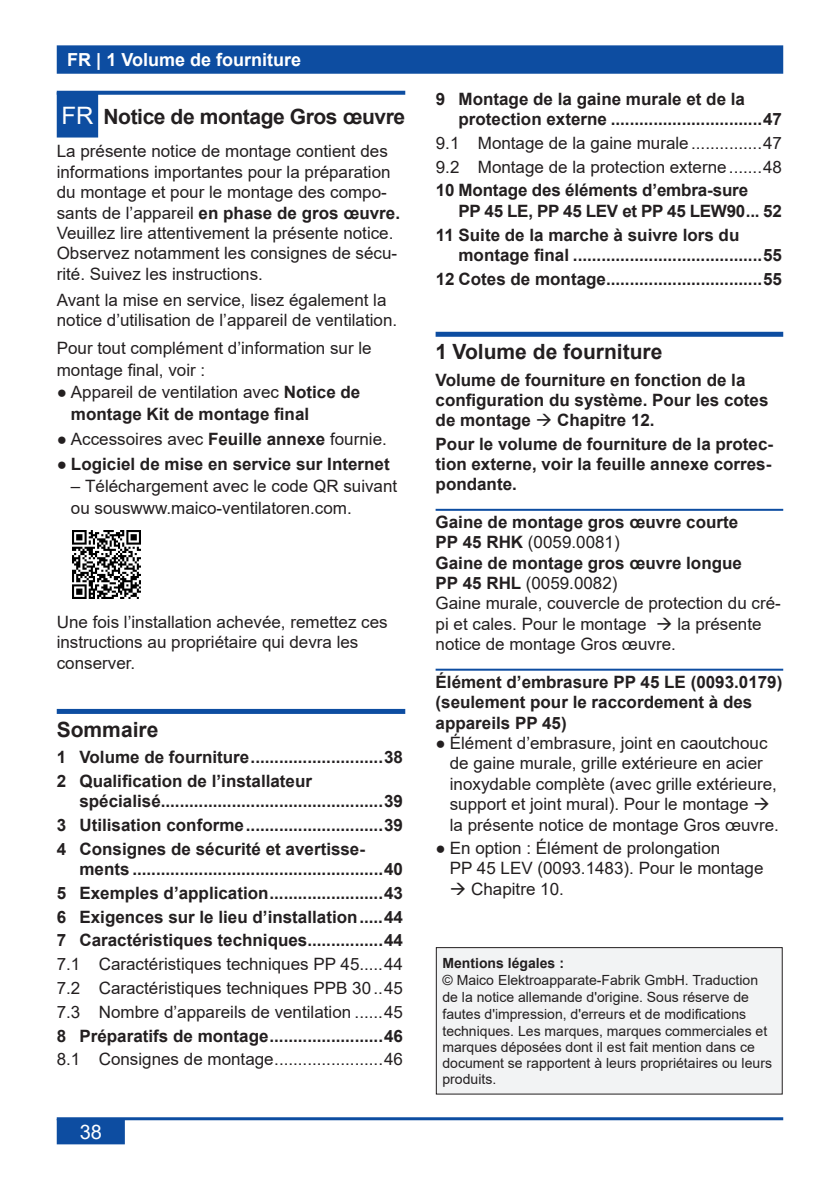
<style>
.page{position:relative;width:840px;height:1191px;background:#fff}
.page>*{position:absolute;margin:0;border:0;box-sizing:border-box;transform-origin:0 0}
.t1{font:24px "Arial";color:#fff}
.Grundtext{font:700 21px "Arial";letter-spacing:-.02em;color:#231f20}
.Überschrift_01{font:700 21px "Arial";color:#231f20}
.Grundtext-2{font:700 21px "Arial";color:#231f20}
.t2{font:20px "Arial";color:#fff}
.t3{font:700 18px "Arial";color:#fff}
.Grundtext-3{font:17px/20.4px "Arial";color:#231f20}
.Überschrift_03{font:700 17px/20.4px "Arial";color:#231f20}
.Grundtext-4{font:700 17px/20.4px "Arial";color:#231f20}
.Impressum{font:14px/16.4px "Arial";color:#231f20}
.s1{font-weight:700}
.s2{font-weight:400}
</style>
<div class="page">
<div style="left:58px;top:1119px;width:66px;height:24px;background:#0d4da1"></div>
<div style="left:57px;top:1118px;width:68px;height:26px;border:2px solid #0d4da1"></div>
<hr style="left:57px;top:1117px;width:725px;height:3px;background:#0d4da1">
<div style="left:58px;top:46px;width:723px;height:27px;background:#0d4da1"></div>
<div style="left:57px;top:45px;width:725px;height:29px;border:2px solid #0d4da1"></div>
<img style="left:72px;top:531px;width:68px;height:68px">
<div style="left:435px;top:332px;width:347px;height:5px;background:#0d4da1"></div>
<hr style="left:435px;top:509px;width:347px;height:2px;background:#0d4da1">
<hr style="left:435px;top:668px;width:347px;height:2px;background:#0d4da1">
<svg style="left:57px;top:91px;width:348px;height:4px"></svg>
<div style="left:58px;top:93px;width:39px;height:43px;background:#0d4da1"></div>
<div style="left:57px;top:92px;width:41px;height:45px;border:2px solid #0d4da1"></div>
<div style="left:436px;top:947px;width:345px;height:147px;background:#f2f3f4"></div>
<div style="left:435px;top:947px;width:347px;height:147px;border:1px solid #231f20"></div>
<div style="left:57px;top:709px;width:348px;height:5px;background:#0d4da1"></div>
<p class="t3" style="left:67px;top:47px;width:235px">FR | 1 Volume de fourniture</p>
<p class="Grundtext" style="left:103px;top:102px;width:303px">Notice de montage Gros œuvre</p>
<p class="Grundtext-3" style="left:57px;top:141px;width:344px">La présente notice de montage contient des informations importantes pour la préparation du montage et pour le montage des compo&shy;sants de l’appareil <span class="s1">en phase de gros œuvre.<br></span>Veuillez lire attentivement la présente notice.<br>Observez notamment les consignes de sécu&shy;rité. Suivez les instructions.</p>
<p class="Grundtext-3" style="left:57px;top:289px;width:342px">Avant la mise en service, lisez également la notice d’utilisation de l’appareil de ventilation.</p>
<p class="Grundtext-3" style="left:57px;top:337px;width:316px;line-height:22px">Pour tout complément d’information sur le montage final, voir :</p>
<p class="Überschrift_03" style="left:71px;top:381px;width:291px;line-height:22px;text-indent:-14px"><span class="s2">● Appareil de ventilation avec</span> Notice de montage Kit de montage final</p>
<p class="Grundtext-3" style="left:57px;top:428px;width:331px">● Accessoires avec <span class="s1">Feuille annexe</span> fournie.</p>
<p class="Überschrift_03" style="left:57px;top:453px;width:334px"><span class="s2">●</span> Logiciel de mise en service sur Internet</p>
<p class="Grundtext-3" style="left:71px;top:474px;width:327px;line-height:22px">– Téléchargement avec le code QR suivant ou souswww.maico-ventilatoren.com.</p>
<p class="t1" style="left:61px;top:99px;width:33px">FR</p>
<p class="Grundtext-3" style="left:57px;top:611px;width:332px">Une fois l’installation achevée, remettez ces instructions au propriétaire qui devra les conserver.</p>
<p class="Grundtext-2" style="left:57px;top:714px;width:103px">Sommaire</p>
<p class="Überschrift_03" style="left:57px;top:746px;width:347px">1 Volume de fourniture............................38</p>
<p class="Überschrift_03" style="left:79px;top:770px;width:325px;text-indent:-23px">2 Qualification de l’installateur spécialisé...............................................39</p>
<p class="Überschrift_03" style="left:57px;top:814px;width:347px">3 Utilisation conforme.............................39</p>
<p class="Überschrift_03" style="left:79px;top:838px;width:325px;text-indent:-23px">4 Consignes de sécurité et avertisse&shy;ments .....................................................40</p>
<p class="Überschrift_03" style="left:57px;top:882px;width:347px">5 Exemples d’application........................43</p>
<p class="Überschrift_03" style="left:57px;top:906px;width:347px">6 Exigences sur le lieu d’installation.....44</p>
<p class="Überschrift_03" style="left:57px;top:930px;width:347px">7 Caractéristiques techniques................44</p>
<p class="Grundtext-3" style="left:57px;top:954px;width:347px">7.1 Caractéristiques techniques PP 45.....44</p>
<p class="Grundtext-3" style="left:57px;top:977px;width:347px">7.2 Caractéristiques techniques PPB 30 ..45</p>
<p class="Grundtext-3" style="left:57px;top:1001px;width:347px">7.3 Nombre d’appareils de ventilation ......45</p>
<p class="Überschrift_03" style="left:57px;top:1025px;width:347px">8 Préparatifs de montage........................46</p>
<p class="Grundtext-3" style="left:57px;top:1049px;width:347px">8.1 Consignes de montage.......................46</p>
<p class="t2" style="left:80px;top:1118px;width:24px">38</p>
<p class="Überschrift_03" style="left:458px;top:89px;width:325px;text-indent:-23px">9 Montage de la gaine murale et de la protection externe ................................47</p>
<p class="Grundtext-3" style="left:435px;top:132px;width:347px">9.1 Montage de la gaine murale ...............47</p>
<p class="Grundtext-3" style="left:435px;top:156px;width:347px">9.2 Montage de la protection externe.......48</p>
<p class="Überschrift_03" style="left:458px;top:180px;width:325px;text-indent:-23px">10 Montage des éléments d’embra-sure<br>PP 45 LE, PP 45 LEV et PP 45 LEW90... 52</p>
<p class="Überschrift_03" style="left:458px;top:225px;width:325px;text-indent:-23px">11 Suite de la marche à suivre lors du montage final ........................................55</p>
<p class="Überschrift_03" style="left:435px;top:269px;width:347px">12 Cotes de montage.................................55</p>
<p class="Überschrift_01" style="left:435px;top:337px;width:228px">1 Volume de fourniture</p>
<p class="Grundtext-4" style="left:435px;top:369px;width:334px">Volume de fourniture en fonction de la configuration du système. Pour les cotes de montage → Chapitre 12.</p>
<p class="Grundtext-4" style="left:435px;top:433px;width:339px;text-align:justify">Pour le volume de fourniture de la protec&shy;tion externe, voir la feuille annexe corres&shy;pondante.</p>
<p class="Überschrift_03" style="left:435px;top:512px;width:308px">Gaine de montage gros œuvre courte<br>PP 45 RHK <span class="s2">(0059.0081)<br></span>Gaine de montage gros œuvre longue<br>PP 45 RHL <span class="s2">(0059.0082)</span></p>
<p class="Grundtext-3" style="left:435px;top:593px;width:346px">Gaine murale, couvercle de protection du cré&shy;pi et cales. Pour le montage → la présente notice de montage Gros œuvre.</p>
<p class="Überschrift_03" style="left:435px;top:671px;width:348px">Élément d’embrasure PP 45 LE (0093.0179) (seulement pour le raccordement à des appareils PP 45)</p>
<p class="Grundtext-3" style="left:449px;top:732px;width:330px;text-indent:-14px">● Élément d’embrasure, joint en caoutchouc de gaine murale, grille extérieure en acier inoxydable complète (avec grille extérieure, support et joint mural). Pour le montage → la présente notice de montage Gros œuvre.</p>
<p class="Grundtext-3" style="left:449px;top:837px;width:315px;text-indent:-14px">● En option : Élément de prolongation<br>PP 45 LEV (0093.1483). Pour le montage</p>
<p class="Grundtext-3" style="left:449px;top:878px;width:115px">→ Chapitre 10.</p>
<p class="Impressum" style="left:442px;top:955px;width:331px"><span class="s1">Mentions légales :<br></span>© Maico Elektroapparate-Fabrik GmbH. Traduction de la notice allemande d'origine. Sous réserve de fautes d'impression, d'erreurs et de modifications techniques. Les marques, marques commerciales et marques déposées dont il est fait mention dans ce document se rapportent à leurs propriétaires ou leurs produits.</p>
</div>
